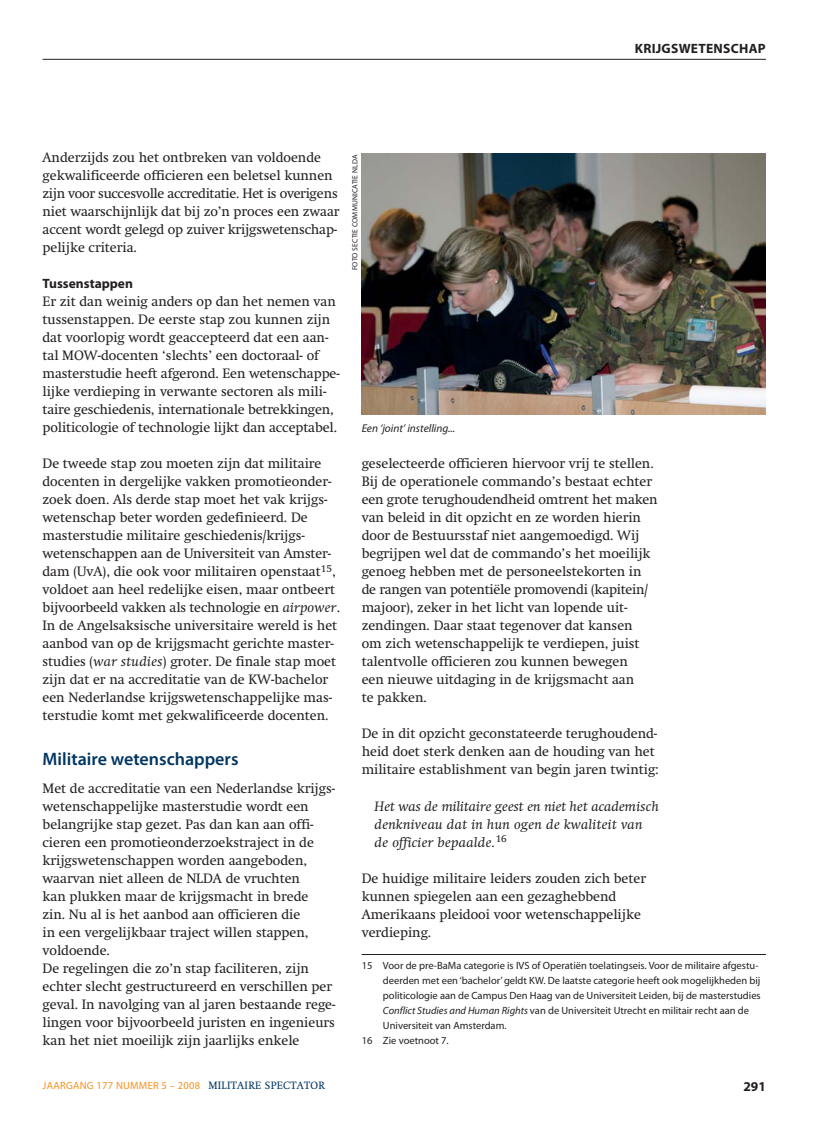
<style>
.page{position:relative;width:817px;height:1136px;background:#fff}
.page>*{position:absolute;margin:0;border:0;box-sizing:border-box;transform-origin:0 0}
.t1{font:600 18px "Myriad Pro";color:#003562}
.t2{font:13.5px/18px "Swift";color:#231f20}
.t3{font:italic 13.5px/18px "Swift";letter-spacing:.025em;color:#231f20;scale:1.05 1}
.t4{font:700 13.5px "Myriad Pro";letter-spacing:.02em;color:#231f20}
.t5{font:700 13.5px "Myriad Pro";color:#231f20}
.t6{font:italic 11.25px "Myriad Pro";color:#231f20}
.t7{font:10.5px "Myriad Pro";color:#231f20}
.t8{font:10.5px "Myriad Pro";letter-spacing:.025em;color:#f7901e}
.t9{font:7.5px "Myriad Pro";letter-spacing:.02em;color:#231f20}
.s1{font-style:italic}
.s2{font-family:"Swift";color:#003562}
</style>
<div class="page">
<hr style="left:43px;top:59px;width:722px;height:1px;background:#231f20">
<hr style="left:361px;top:954px;width:404px;height:1px;background:#231f20">
<img style="left:361px;top:154px;width:404px;height:260px">
<p class="t4" style="left:634px;top:43px;width:132px">KRIJGSWETENSCHAP</p>
<p class="t2" style="left:43px;top:150px;width:298px">Anderzijds zou het ontbreken van voldoende gekwalificeerde officieren een beletsel kunnen zijn voor succesvolle accreditatie. Het is overigens niet waarschijnlijk dat bij zo’n proces een zwaar accent wordt gelegd op zuiver krijgswetenschap&shy;pelijke criteria.</p>
<p class="t5" style="left:43px;top:278px;width:92px">Tussenstappen</p>
<p class="t2" style="left:43px;top:294px;width:299px">Er zit dan weinig anders op dan het nemen van tussenstappen. De eerste stap zou kunnen zijn dat voorlopig wordt geaccepteerd dat een aan&shy;tal MOW-docenten ‘slechts’ een doctoraal- of masterstudie heeft afgerond. Een wetenschappe&shy;lijke verdieping in verwante sectoren als mili&shy;taire geschiedenis, internationale betrekkingen, politicologie of technologie lijkt dan acceptabel.</p>
<p class="t2" style="left:43px;top:456px;width:299px">De tweede stap zou moeten zijn dat militaire docenten in dergelijke vakken promotieonder&shy;zoek doen. Als derde stap moet het vak krijgs&shy;wetenschap beter worden gedefinieerd. De masterstudie militaire geschiedenis/krijgs&shy;wetenschappen aan de Universiteit van Amster&shy;dam (UvA), die ook voor militairen openstaat<sup>15</sup>, voldoet aan heel redelijke eisen, maar ontbeert bijvoorbeeld vakken als technologie en <span class="s1">airpower</span>.<br>In de Angelsaksische universitaire wereld is het aanbod van op de krijgsmacht gerichte master&shy;studies (<span class="s1">war studies</span>) groter. De finale stap moet zijn dat er na accreditatie van de KW-bachelor een Nederlandse krijgswetenschappelijke mas&shy;terstudie komt met gekwalificeerde docenten.</p>
<h1 class="t1" style="left:43px;top:752px;width:197px">Militaire wetenschappers</h1>
<p class="t2" style="left:43px;top:780px;width:294px">Met de accreditatie van een Nederlandse krijgs&shy;wetenschappelijke masterstudie wordt een belangrijke stap gezet. Pas dan kan aan offi&shy;cieren een promotieonderzoekstraject in de krijgswetenschappen worden aangeboden, waarvan niet alleen de NLDA de vruchten<br>kan plukken maar de krijgsmacht in brede<br>zin. Nu al is het aanbod aan officieren die<br>in een vergelijkbaar traject willen stappen, voldoende.<br>De regelingen die zo’n stap faciliteren, zijn echter slecht gestructureerd en verschillen per geval. In navolging van al jaren bestaande rege&shy;lingen voor bijvoorbeeld juristen en ingenieurs kan het niet moeilijk zijn jaarlijks enkele</p>
<p class="t9" style="left:352px;top:270px;width:117px;rotate:-90deg">FOTO SECTIE COMMUNICATIE NLDA</p>
<p class="t6" style="left:361px;top:424px;width:95px">Een ‘joint’ instelling...</p>
<p class="t2" style="left:361px;top:456px;width:297px">geselecteerde officieren hiervoor vrij te stellen.<br>Bij de operationele commando’s bestaat echter een grote terughoudendheid omtrent het maken van beleid in dit opzicht en ze worden hierin door de Bestuursstaf niet aangemoedigd. Wij begrijpen wel dat de commando’s het moeilijk genoeg hebben met de personeelstekorten in de rangen van potentiële promovendi (kapitein/ majoor), zeker in het licht van lopende uit&shy;zendingen. Daar staat tegenover dat kansen<br>om zich wetenschappelijk te verdiepen, juist talentvolle officieren zou kunnen bewegen<br>een nieuwe uitdaging in de krijgsmacht aan<br>te pakken.</p>
<p class="t2" style="left:361px;top:726px;width:299px">De in dit opzicht geconstateerde terughoudend&shy;heid doet sterk denken aan de houding van het militaire establishment van begin jaren twintig:</p>
<p class="t3" style="left:374px;top:798px;width:272px">Het was de militaire geest en niet het academisch denkniveau dat in hun ogen de kwaliteit van de officier bepaalde.<sup>16</sup></p>
<p class="t2" style="left:361px;top:870px;width:286px">De huidige militaire leiders zouden zich beter kunnen spiegelen aan een gezaghebbend Amerikaans pleidooi voor wetenschappelijke verdieping.</p>
<p class="t7" style="left:361px;top:961px;width:398px">15 Voor de pre-BaMa categorie is IVS of Operatiën toelatingseis. Voor de militaire afgestu-</p>
<p class="t7" style="left:383px;top:976px;width:379px">deerden met een ‘bachelor’ geldt KW. De laatste categorie heeft ook mogelijkheden bij</p>
<p class="t7" style="left:383px;top:991px;width:379px">politicologie aan de Campus Den Haag van de Universiteit Leiden, bij de masterstudies</p>
<p class="t7" style="left:383px;top:1006px;width:367px"><span class="s1">Conflict Studies and Human Rights</span> van de Universiteit Utrecht en militair recht aan de</p>
<p class="t7" style="left:383px;top:1021px;width:125px">Universiteit van Amsterdam.</p>
<p class="t7" style="left:361px;top:1036px;width:89px">16 Zie voetnoot 7.</p>
<p class="t8" style="left:43px;top:1080px;width:284px">JAARGANG 177 NUMMER 5 – 2008 <span class="s2">MILITAIRE SPECTATOR</span></p>
<p class="t4" style="left:743px;top:1081px;width:24px">291</p>
</div>
